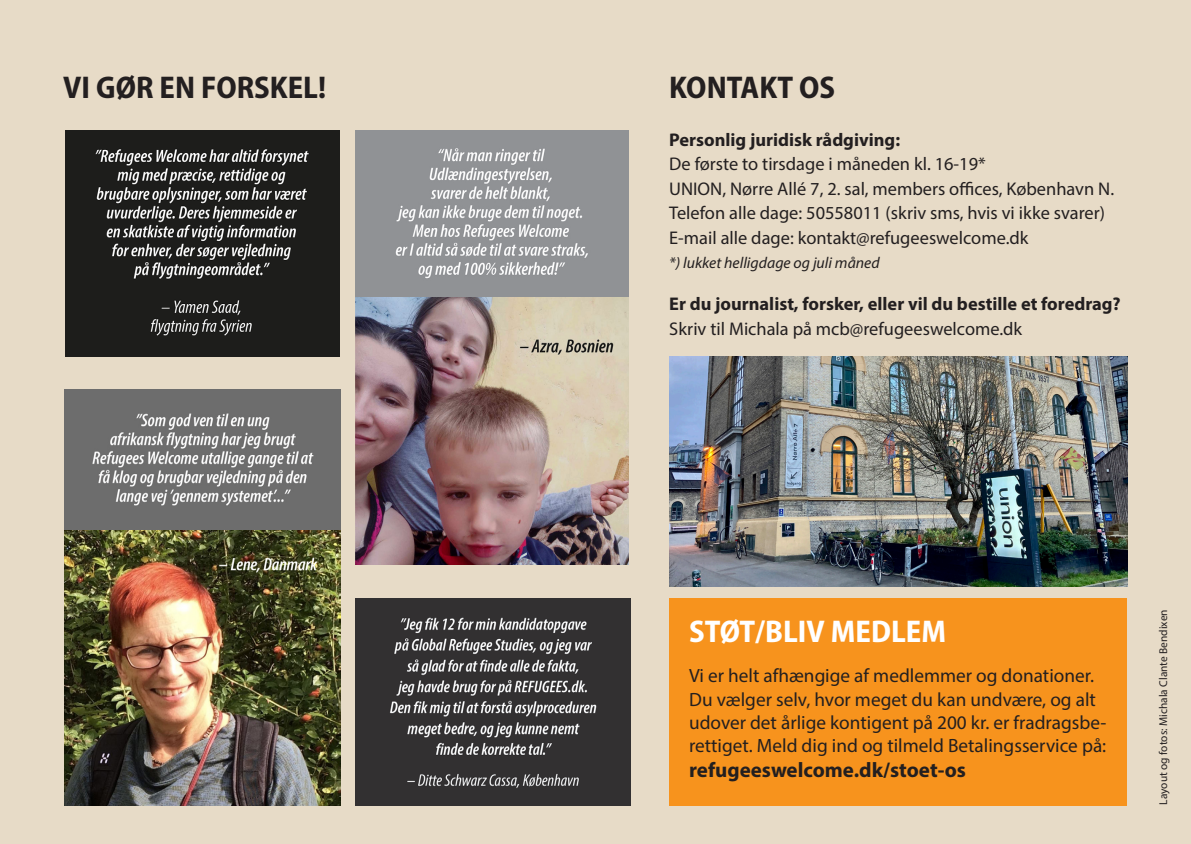
<style>
.page{position:relative;width:1191px;height:844px;background:#fff}
.page>*{position:absolute;margin:0;border:0;box-sizing:border-box;transform-origin:0 0}
.Overskrift{font:31.5px "Myriad Variable Concept";color:#231f20}
.Overskrift-2{font:31.5px "Myriad Variable Concept";color:#fff}
.Brødtekst{font:700 21px "Myriad Pro";color:#231f20}
.Brødtekst-2{font:19.25px/23.1px "Myriad Pro";color:#231f20}
.Brødtekst-3{font:18.38px "Myriad Pro";color:#231f20}
.Brødtekst-4{font:700 18.38px "Myriad Pro";color:#231f20}
.Overskrift-3{font:700 18.38px "Myriad Pro";color:#231f20}
.Brødtekst-5{font:italic 15.75px "Myriad Pro";color:#231f20}
.t1{font:11.38px "Myriad Pro";color:#231f20}
</style>
<div class="page">
<div style="left:0;top:0;width:1191px;height:843px;background:#e7dbc7"></div>
<div style="left:669px;top:598px;width:458px;height:207px;background:#f7931d"></div>
<img style="left:669px;top:356px;width:458px;height:230px">
<img style="left:64px;top:389px;width:276px;height:416px">
<img style="left:355px;top:131px;width:273px;height:433px">
<img style="left:66px;top:131px;width:273px;height:225px">
<img style="left:355px;top:598px;width:276px;height:207px">
<p class="Overskrift" style="left:63px;top:69px;width:264px">VI GØR EN FORSKEL!</p>
<p class="Overskrift" style="left:669px;top:69px;width:167px">KONTAKT OS</p>
<p class="Overskrift-3" style="left:669px;top:127px;width:232px">Personlig juridisk rådgiving:</p>
<p class="Brødtekst-3" style="left:669px;top:153px;width:318px">De første to tirsdage i måneden kl. 16-19*</p>
<p class="Brødtekst-3" style="left:669px;top:177px;width:446px">UNION, Nørre Allé 7, 2. sal, members offices, København N.</p>
<p class="Brødtekst-3" style="left:669px;top:202px;width:437px">Telefon alle dage: 50558011 (skriv sms, hvis vi ikke svarer)</p>
<p class="Brødtekst-3" style="left:669px;top:226px;width:361px">E-mail alle dage: kontakt@refugeeswelcome.dk</p>
<p class="Brødtekst-5" style="left:669px;top:253px;width:212px">*) lukket helligdage og juli måned</p>
<p class="Brødtekst-4" style="left:669px;top:292px;width:453px">Er du journalist, forsker, eller vil du bestille et foredrag?</p>
<p class="Brødtekst-3" style="left:669px;top:317px;width:354px">Skriv til Michala på mcb@refugeeswelcome.dk</p>
<p class="Overskrift-2" style="left:689px;top:612px;width:258px">STØT/BLIV MEDLEM</p>
<p class="Brødtekst-2" style="left:689px;top:664px;width:419px">Vi er helt afhængige af medlemmer og donationer.<br>Du vælger selv, hvor meget du kan undvære, og alt udover det årlige kontigent på 200 kr. er fradragsbe&shy;rettiget. Meld dig ind og tilmeld Betalingsservice på:</p>
<p class="Brødtekst" style="left:689px;top:756px;width:278px">refugeeswelcome.dk/stoet-os</p>
<p class="t1" style="left:1156px;top:804px;width:197px;rotate:-90deg">Layout og fotos: Michala Clante Bendixen</p>
</div>
